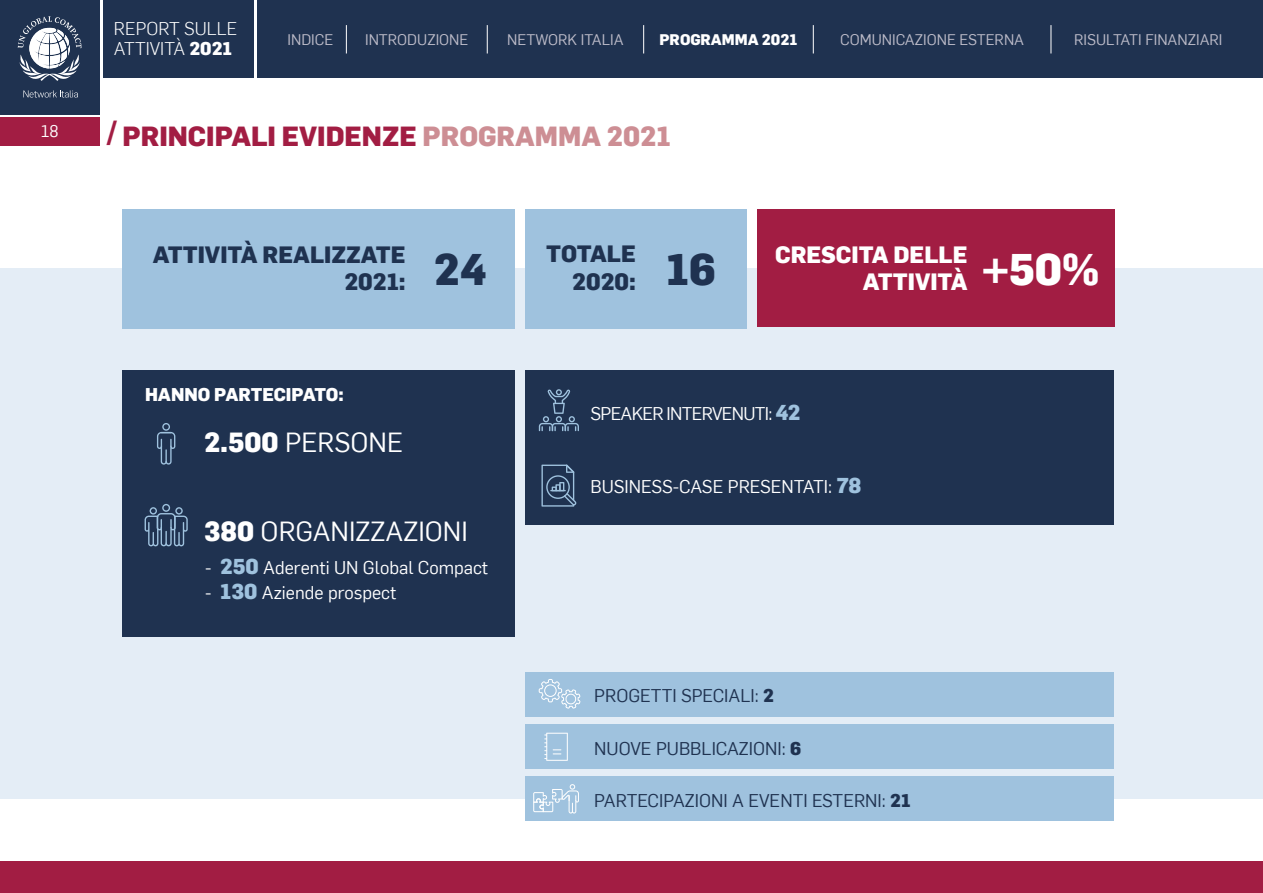
<style>
.page{position:relative;width:1263px;height:893px;background:#fff}
.page>*{position:absolute;margin:0;border:0;box-sizing:border-box;transform-origin:0 0}
.t1{font:800 43.2px "Flama";color:#fff}
.t2{font:800 43.2px "Flama";color:#1f3250}
.t3{font:800 27px "Flama";color:#a21d43}
.t4{font:27px "Flama";color:#fff}
.t5{font:800 23.1px/27.6px "Flama";color:#1f3250;text-align:right}
.t6{font:800 23.1px/27.6px "Flama";color:#fff;text-align:right}
.t7{font:18px "Flama";color:#fff}
.t8{font:18px "Flama";color:#1f3250}
.t9{font:300 18px/19.6px "Flama";color:#fff}
.t10{font:18px "Flama";letter-spacing:-.04em;color:#fff}
.t11{font:800 18px "Flama";color:#fff}
.t12{font:16.5px "Flama";color:#fff}
.t13{font:15px "Flama";color:#bdbcc9}
.t14{font:800 15px "Flama";color:#fff}
.s1{font-weight:800}
.s2{color:#cd8e94}
.s3{font-weight:800;font-size:21px;color:#9fc2de}
</style>
<div class="page">
<div style="left:0;top:862px;width:1263px;height:31px;background:#a21d43"></div>
<div style="left:103px;top:0;width:151px;height:78px;background:#1f3250"></div>
<div style="left:0;top:0;width:100px;height:115px;background:#1f3250"></div>
<div style="left:257px;top:0;width:1006px;height:78px;background:#1f3250"></div>
<svg style="left:23px;top:90px;width:55px;height:8px"></svg>
<svg style="left:18px;top:16px;width:63px;height:65px"></svg>
<div style="left:0;top:118px;width:100px;height:28px;background:#a21d43"></div>
<svg style="left:346px;top:25px;width:1px;height:28px"></svg>
<svg style="left:487px;top:25px;width:1px;height:28px"></svg>
<svg style="left:643px;top:25px;width:1px;height:28px"></svg>
<svg style="left:813px;top:25px;width:1px;height:28px"></svg>
<svg style="left:1050px;top:25px;width:1px;height:28px"></svg>
<div style="left:0;top:268px;width:1263px;height:531px;background:#e4edf6"></div>
<div style="left:525px;top:209px;width:221px;height:120px;background:#9fc2de"></div>
<div style="left:123px;top:209px;width:392px;height:120px;background:#9fc2de"></div>
<div style="left:525px;top:371px;width:589px;height:154px;background:#1f3250"></div>
<div style="left:525px;top:672px;width:589px;height:44px;background:#9fc2de"></div>
<div style="left:525px;top:725px;width:589px;height:44px;background:#9fc2de"></div>
<div style="left:525px;top:777px;width:589px;height:44px;background:#9fc2de"></div>
<div style="left:123px;top:371px;width:392px;height:266px;background:#1f3250"></div>
<div style="left:757px;top:209px;width:357px;height:118px;background:#a21d43"></div>
<svg style="left:145px;top:504px;width:43px;height:42px"></svg>
<svg style="left:157px;top:423px;width:18px;height:42px"></svg>
<svg style="left:539px;top:389px;width:40px;height:42px"></svg>
<svg style="left:541px;top:465px;width:35px;height:42px"></svg>
<svg style="left:544px;top:733px;width:24px;height:28px"></svg>
<svg style="left:533px;top:784px;width:46px;height:30px"></svg>
<svg style="left:539px;top:679px;width:42px;height:30px"></svg>
<p class="t12" style="left:41px;top:120px;width:19px">18</p>
<p class="t9" style="left:114px;top:18px;width:125px">REPORT SULLE<br>ATTIVITÀ <span class="s1">2021</span></p>
<p class="t13" style="left:287px;top:29px;width:47px">INDICE</p>
<p class="t13" style="left:365px;top:29px;width:105px">INTRODUZIONE</p>
<p class="t13" style="left:507px;top:29px;width:118px">NETWORK ITALIA</p>
<p class="t14" style="left:659px;top:28px;width:139px">PROGRAMMA 2021</p>
<p class="t13" style="left:840px;top:29px;width:186px">COMUNICAZIONE ESTERNA</p>
<p class="t13" style="left:1074px;top:29px;width:150px">RISULTATI FINANZIARI</p>
<h2 class="t3" style="left:107px;top:117px;width:565px">/ PRINCIPALI EVIDENZE <span class="s2">PROGRAMMA 2021</span></h2>
<p class="t5" style="left:153px;top:239px;width:254px">ATTIVITÀ REALIZZATE<br>2021:</p>
<p class="t5" style="left:546px;top:238px;width:91px">TOTALE</p>
<h1 class="t2" style="left:434px;top:238px;width:54px">24</h1>
<p class="t5" style="left:572px;top:266px;width:145px">2020: <sup>16</sup></p>
<p class="t6" style="left:775px;top:239px;width:194px">CRESCITA DELLE<br>ATTIVITÀ</p>
<h1 class="t1" style="left:982px;top:238px;width:118px">+50%</h1>
<p class="t11" style="left:145px;top:382px;width:200px">HANNO PARTECIPATO:</p>
<h2 class="t4" style="left:204px;top:424px;width:201px"><span class="s1">2.500</span> PERSONE</h2>
<h2 class="t4" style="left:204px;top:513px;width:265px"><span class="s1">380</span> ORGANIZZAZIONI</h2>
<p class="t7" style="left:205px;top:555px;width:285px">- <span class="s3">250</span> Aderenti UN Global Compact</p>
<p class="t7" style="left:205px;top:580px;width:193px">- <span class="s3">130</span> Aziende prospect</p>
<p class="t10" style="left:590px;top:401px;width:211px">SPEAKER INTERVENUTI: <span class="s3">42</span></p>
<p class="t7" style="left:590px;top:474px;width:272px">BUSINESS-CASE PRESENTATI: <span class="s3">78</span></p>
<p class="t8" style="left:594px;top:683px;width:181px">PROGETTI SPECIALI: <span class="s1">2</span></p>
<p class="t8" style="left:594px;top:736px;width:209px">NUOVE PUBBLICAZIONI: <span class="s1">6</span></p>
<p class="t8" style="left:594px;top:788px;width:318px">PARTECIPAZIONI A EVENTI ESTERNI: <span class="s1">21</span></p>
</div>
